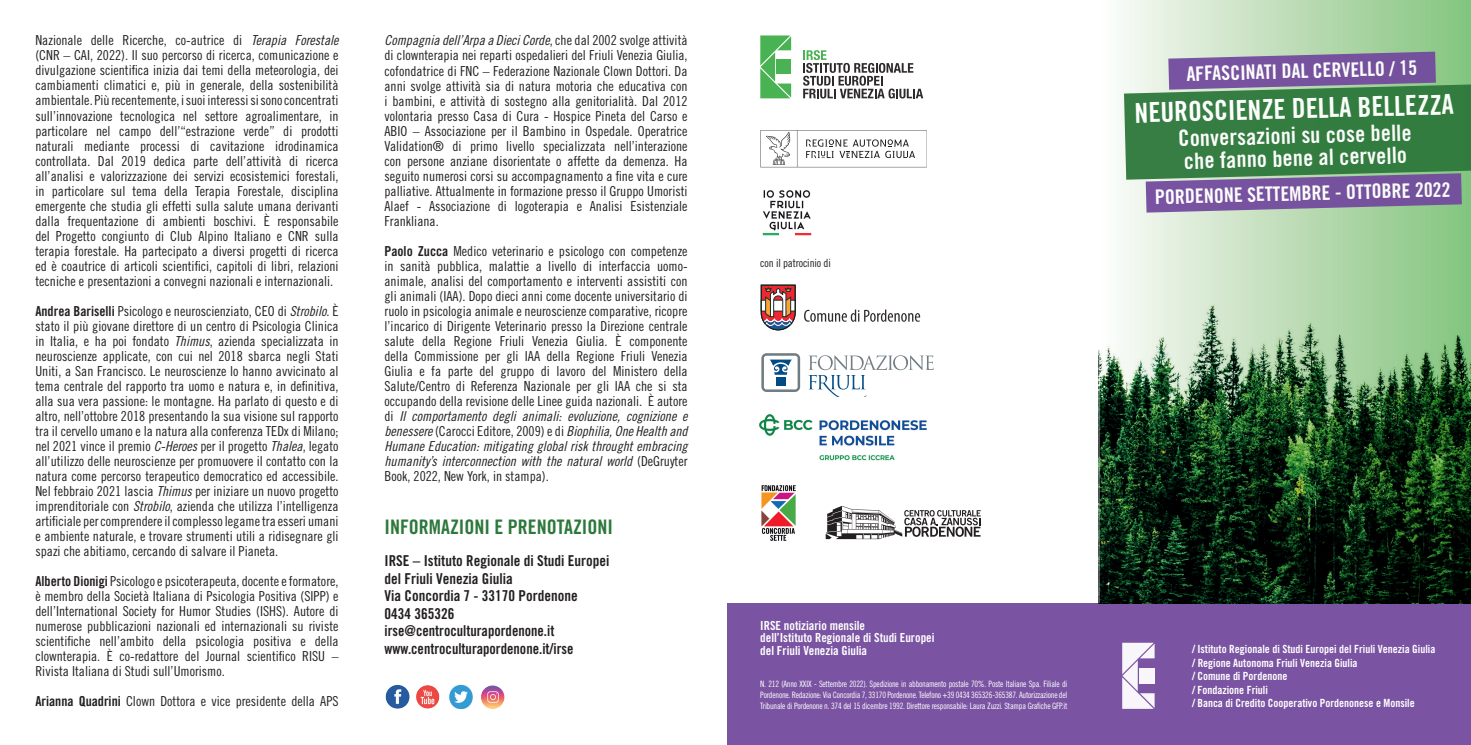
<style>
.page{position:relative;width:1471px;height:745px;background:#fff}
.page>*{position:absolute;margin:0;border:0;box-sizing:border-box;transform-origin:0 0}
.t1{font:27.5px "Trade Gothic LT Std Bd Cn 20";color:#fff}
.t2{font:22.5px/22.6px "Trade Gothic LT Std Bd Cn 20";color:#fff}
.t3{font:20px "Trade Gothic LT Std Bd Cn 20";color:#fff}
.t4{font:20px "Trade Gothic LT Std Bd Cn 20";color:#2d783b}
.t5{font:15px/17.5px "Trade Gothic LT Std Bd Cn 20";color:#231f20}
.t6{font:13.75px/15px "Trade Gothic LT Std Cn 18";color:#231f20;text-align:justify}
.t7{font:13.75px/15px "Trade Gothic LT Std Cn 18 Obl";color:#231f20;text-align:justify}
.t8{font:12.5px/12.5px "Trade Gothic LT Std Bd Cn 20";color:#fff}
.t9{font:11.25px/13.5px "Trade Gothic LT Std Bd Cn 20";color:#fff}
.t10{font:11.25px "Trade Gothic LT Std Cn 18";letter-spacing:-.01em;color:#231f20}
.t11{font:8.75px/11.2px "Trade Gothic LT Std Cn 18";letter-spacing:-.025em;color:#fff;text-align:justify;scale:.95 1}
.s1{font-family:"Trade Gothic LT Std Cn 18 Obl"}
.s2{font-family:"Trade Gothic LT Std Bd Cn 20"}
.s3{font-family:"Trade Gothic LT Std Cn 18"}
</style>
<div class="page">
<div style="left:726px;top:602px;width:744px;height:142px;background:#7a54a2"></div>
<svg style="left:1122px;top:642px;width:32px;height:66px"></svg>
<svg style="left:1100px;top:0;width:370px;height:602px;background:#658466"></svg>
<svg style="left:1124px;top:52px;width:346px;height:160px;background:#5c7c70"></svg>
<svg style="left:760px;top:130px;width:166px;height:37px"></svg>
<svg style="left:761px;top:353px;width:39px;height:39px"></svg>
<div style="left:776px;top:377px;width:9px;height:8px;background:#004b84"></div>
<svg style="left:808px;top:355px;width:125px;height:41px"></svg>
<svg style="left:804px;top:309px;width:116px;height:12px"></svg>
<svg style="left:760px;top:284px;width:36px;height:47px"></svg>
<img style="left:762px;top:190px;width:50px;height:46px">
<img style="left:761px;top:485px;width:35px;height:56px">
<svg style="left:760px;top:35px;width:31px;height:63px;background:#71c278"></svg>
<svg style="left:803px;top:50px;width:120px;height:48px"></svg>
<img style="left:416px;top:685px;width:11px;height:18px">
<img style="left:385px;top:685px;width:24px;height:23px">
<img style="left:449px;top:684px;width:24px;height:24px">
<img style="left:481px;top:685px;width:22px;height:23px">
<img style="left:759px;top:414px;width:168px;height:47px">
<svg style="left:825px;top:506px;width:155px;height:32px"></svg>
<p class="t6" style="left:35px;top:33px;width:305px">Nazionale delle Ricerche, co-autrice di <span class="s1">Terapia Forestale </span>(CNR – CAI, 2022). Il suo percorso di ricerca, comunicazione e divulgazione scientifica inizia dai temi della meteorologia, dei cambiamenti climatici e, più in generale, della sostenibilità ambientale. Più recentemente, i suoi interessi si sono concentrati sull’innovazione tecnologica nel settore agroalimentare, in particolare nel campo dell’“estrazione verde” di prodotti naturali mediante processi di cavitazione idrodinamica controllata. Dal 2019 dedica parte dell’attività di ricerca all’analisi e valorizzazione dei servizi ecosistemici forestali, in particolare sul tema della Terapia Forestale, disciplina emergente che studia gli effetti sulla salute umana derivanti dalla frequentazione di ambienti boschivi. È responsabile del Progetto congiunto di Club Alpino Italiano e CNR sulla terapia forestale. Ha partecipato a diversi progetti di ricerca ed è coautrice di articoli scientifici, capitoli di libri, relazioni tecniche e presentazioni a convegni nazionali e internazionali.</p>
<p class="t6" style="left:35px;top:303px;width:305px"><span class="s2">Andrea Bariselli</span> Psicologo e neuroscienziato, CEO di <span class="s1">Strobilo</span>. È stato il più giovane direttore di un centro di Psicologia Clinica in Italia, e ha poi fondato <span class="s1">Thimus</span>, azienda specializzata in neuroscienze applicate, con cui nel 2018 sbarca negli Stati Uniti, a San Francisco. Le neuroscienze lo hanno avvicinato al tema centrale del rapporto tra uomo e natura e, in definitiva, alla sua vera passione: le montagne. Ha parlato di questo e di altro, nell’ottobre 2018 presentando la sua visione sul rapporto tra il cervello umano e la natura alla conferenza TEDx di Milano; nel 2021 vince il premio <span class="s1">C-Heroes</span> per il progetto <span class="s1">Thalea</span>, legato all’utilizzo delle neuroscienze per promuovere il contatto con la natura come percorso terapeutico democratico ed accessibile.<br>Nel febbraio 2021 lascia <span class="s1">Thimus</span> per iniziare un nuovo progetto imprenditoriale con <span class="s1">Strobilo</span>, azienda che utilizza l’intelligenza artificiale per comprendere il complesso legame tra esseri umani e ambiente naturale, e trovare strumenti utili a ridisegnare gli spazi che abitiamo, cercando di salvare il Pianeta.</p>
<p class="t6" style="left:35px;top:573px;width:305px"><span class="s2">Alberto Dionigi</span> Psicologo e psicoterapeuta, docente e formatore, è membro della Società Italiana di Psicologia Positiva (SIPP) e dell’International Society for Humor Studies (ISHS). Autore di numerose pubblicazioni nazionali ed internazionali su riviste scientifiche nell’ambito della psicologia positiva e della clownterapia. È co-redattore del Journal scientifico RISU – Rivista Italiana di Studi sull’Umorismo.</p>
<p class="t6" style="left:35px;top:693px;width:305px"><span class="s2">Arianna Quadrini</span> Clown Dottora e vice presidente della APS</p>
<p class="t7" style="left:384px;top:33px;width:304px">Compagnia dell’Arpa a Dieci Corde<span class="s3">, che dal 2002 svolge attività</span></p>
<p class="t6" style="left:384px;top:48px;width:305px">di clownterapia nei reparti ospedalieri del Friuli Venezia Giulia, cofondatrice di FNC – Federazione Nazionale Clown Dottori. Da anni svolge attività sia di natura motoria che educativa con i bambini, e attività di sostegno alla genitorialità. Dal 2012 volontaria presso Casa di Cura - Hospice Pineta del Carso e ABIO – Associazione per il Bambino in Ospedale. Operatrice Validation® di primo livello specializzata nell’interazione con persone anziane disorientate o affette da demenza. Ha seguito numerosi corsi su accompagnamento a fine vita e cure palliative. Attualmente in formazione presso il Gruppo Umoristi Alaef - Associazione di logoterapia e Analisi Esistenziale Frankliana.</p>
<p class="t6" style="left:384px;top:243px;width:305px"><span class="s2">Paolo Zucca</span> Medico veterinario e psicologo con competenze in sanità pubblica, malattie a livello di interfaccia uomo&shy;animale, analisi del comportamento e interventi assistiti con gli animali (IAA). Dopo dieci anni come docente universitario di ruolo in psicologia animale e neuroscienze comparative, ricopre l’incarico di Dirigente Veterinario presso la Direzione centrale salute della Regione Friuli Venezia Giulia. È componente della Commissione per gli IAA della Regione Friuli Venezia Giulia e fa parte del gruppo di lavoro del Ministero della Salute/Centro di Referenza Nazionale per gli IAA che si sta occupando della revisione delle Linee guida nazionali. È autore</p>
<p class="t7" style="left:384px;top:408px;width:305px"><span class="s3">di</span> Il comportamento degli animali: evoluzione, cognizione e benessere <span class="s3">(Carocci Editore, 2009) e di</span> Biophilia, One Health and Humane Education: mitigating global risk throught embracing humanity’s interconnection with the natural world <span class="s3">(DeGruyter</span></p>
<p class="t6" style="left:384px;top:468px;width:166px">Book, 2022, New York, in stampa).</p>
<h3 class="t4" style="left:384px;top:514px;width:230px">INFORMAZIONI E PRENOTAZIONI</h3>
<p class="t5" style="left:384px;top:551px;width:226px">IRSE – Istituto Regionale di Studi Europei del Friuli Venezia Giulia<br>Via Concordia 7 - 33170 Pordenone<br>0434 365326 irse@centroculturapordenone.it www.centroculturapordenone.it/irse</p>
<p class="t10" style="left:760px;top:256px;width:72px">con il patrocinio di</p>
<h3 class="t3" style="left:1186px;top:61px;width:232px;rotate:-1deg">AFFASCINATI DAL CERVELLO / 15</h3>
<h1 class="t1" style="left:1134px;top:97px;width:321px;rotate:-2deg">NEUROSCIENZE DELLA BELLEZZA</h1>
<h2 class="t2" style="left:1178px;top:128px;width:235px;rotate:-2deg">Conversazioni su cose belle che fanno bene al cervello</h2>
<h3 class="t3" style="left:1154px;top:183px;width:297px;rotate:-1deg">PORDENONE SETTEMBRE - OTTOBRE 2022</h3>
<p class="t8" style="left:760px;top:618px;width:176px">IRSE notiziario mensile<br>dell’Istituto Regionale di Studi Europei del Friuli Venezia Giulia</p>
<p class="t11" style="left:760px;top:677px;width:325px">N. 212 (Anno XXIX - Settembre 2022). Spedizione in abbonamento postale 70%. Poste Italiane Spa. Filiale di Pordenone. Redazione: Via Concordia 7, 33170 Pordenone. Telefono +39 0434 365326-365387. Autorizzazione del Tribunale di Pordenone n. 374 del 15 dicembre 1992. Direttore responsabile: Laura Zuzzi. Stampa Grafiche GFP.it</p>
<p class="t9" style="left:1192px;top:642px;width:245px">/ Istituto Regionale di Studi Europei del Friuli Venezia Giulia / Regione Autonoma Friuli Venezia Giulia<br>/ Comune di Pordenone<br>/ Fondazione Friuli<br>/ Banca di Credito Cooperativo Pordenonese e Monsile</p>
</div>
